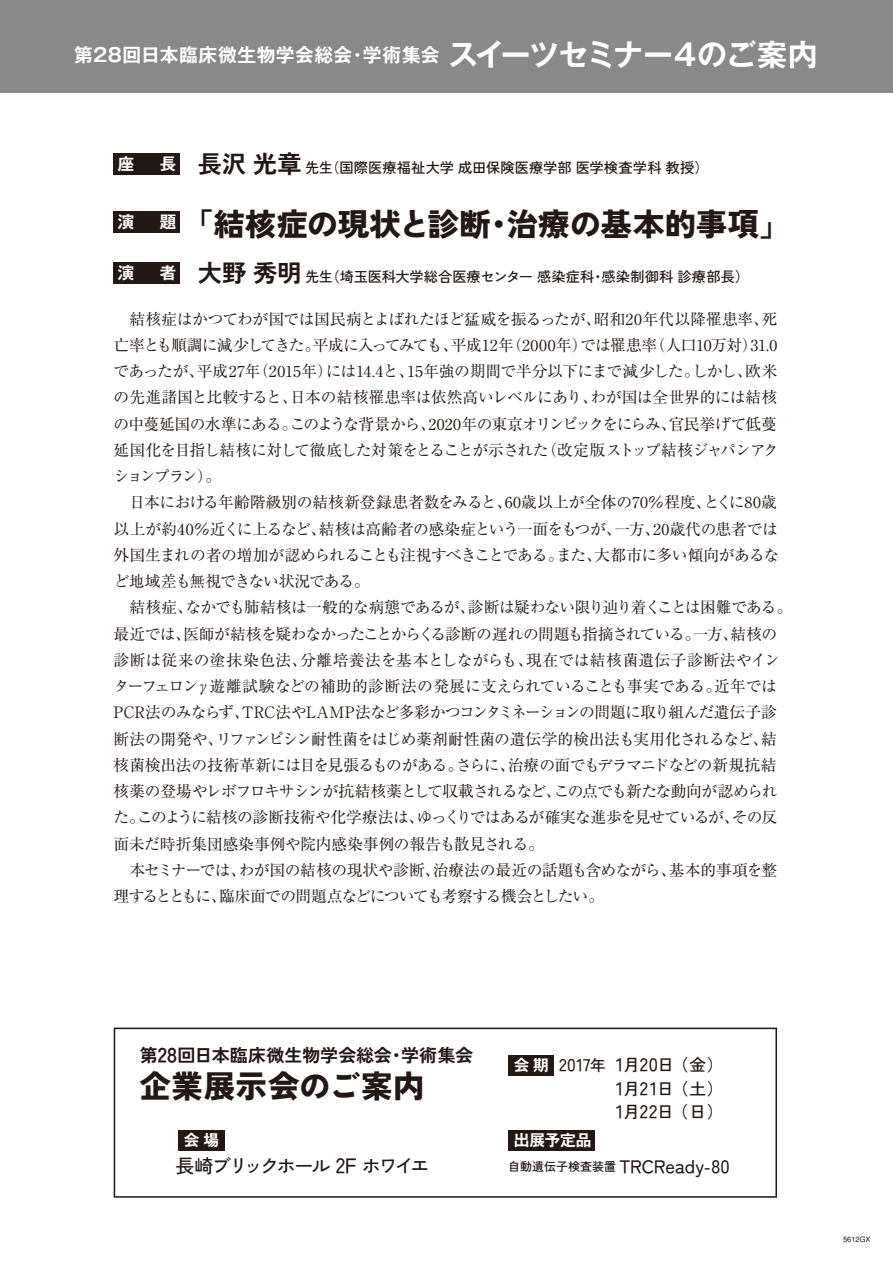
<style>
.page{position:relative;width:893px;height:1263px;background:#fff}
.page>*{position:absolute;margin:0;border:0;box-sizing:border-box;transform-origin:0 0}
.t1{font:800 31.5px "Zen K Gothic";letter-spacing:.005em;color:#221815}
.t2{font:500 19.05px "Zen K Gothic";letter-spacing:-.11em;color:#221815}
.t3{font:700 18.75px "Gothic MB101 Pro De";letter-spacing:.025em;color:#fff}
.t4{font:700 18px "Zen K Gothic";color:#221815}
.t5{font:500 16.5px/23.5px "Zen K Gothic";color:#221815;text-align:justify}
.t6{font:16.5px "Gothic MB101 De B";color:#fff}
.t7{font:15.75px/26.2px "Ryumin";letter-spacing:-.03em;color:#221815}
.t8{font:15.6px "Gothic MB101 De B";color:#fff}
.t9{font:500 15.45px "Zen K Gothic";letter-spacing:.015em;color:#221815}
.t10{font:500 14.25px "Zen K Gothic";color:#221815;scale:.95 1}
.t11{font:500 7.5px "Gothic BBB";color:#221815}
.s1{font-size:30px}
.s2{font-weight:700;font-size:24.15px}
.s3{font-size:12px}
</style>
<div class="page">
<div style="left:0;top:0;width:893px;height:92px;background:#898989"></div>
<div style="left:114px;top:211px;width:66px;height:22px;background:#221815"></div>
<div style="left:114px;top:262px;width:66px;height:22px;background:#221815"></div>
<div style="left:114px;top:154px;width:66px;height:21px;background:#221815"></div>
<svg style="left:114px;top:1027px;width:663px;height:171px"></svg>
<div style="left:508px;top:1056px;width:46px;height:20px;background:#221815"></div>
<div style="left:178px;top:1130px;width:47px;height:20px;background:#221815"></div>
<div style="left:508px;top:1130px;width:87px;height:20px;background:#221815"></div>
<p class="t3" style="left:74px;top:39px;width:745px">第28回日本臨床微生物学会総会・学術集会<span class="s1">スイーツセミナー4のご案内</span></p>
<p class="t10" style="left:118px;top:161px;width:622px"><sup>座　長</sup> <span class="s2">長沢 光章</span>先生（国際医療福祉大学 成田保険医療学部 医学検査学科 教授）</p>
<p class="t6" style="left:118px;top:210px;width:18px">演</p>
<h1 class="t1" style="left:160px;top:208px;width:632px"><sup>題</sup>「結核症の現状と診断・治療の基本的事項」</h1>
<p class="t10" style="left:118px;top:269px;width:666px"><sup>演　者</sup> <span class="s2">大野 秀明</span>先生（埼玉医科大学総合医療センター 感染症科・感染制御科 診療部長）</p>
<p class="t7" style="left:114px;top:305px;width:681px">　結核症はかつてわが国では国民病とよばれたほど猛威を振るったが、昭和20年代以降罹患率、死亡率とも順調に減少してきた。平成に入ってみても、平成12年（2000年）では罹患率（人口10万対）31.0であったが、平成27年（2015年）には14.4と、15年強の期間で半分以下にまで減少した。しかし、欧米の先進諸国と比較すると、日本の結核罹患率は依然高いレベルにあり、わが国は全世界的には結核の中蔓延国の水準にある。このような背景から、2020年の東京オリンピックをにらみ、官民挙げて低蔓延国化を目指し結核に対して徹底した対策をとることが示された（改定版ストップ結核ジャパンアクションプラン）。<br>　日本における年齢階級別の結核新登録患者数をみると、60歳以上が全体の70％程度、とくに80歳以上が約40％近くに上るなど、結核は高齢者の感染症という一面をもつが、一方、20歳代の患者では外国生まれの者の増加が認められることも注視すべきことである。また、大都市に多い傾向があるなど地域差も無視できない状況である。<br>　結核症、なかでも肺結核は一般的な病態であるが、診断は疑わない限り辿り着くことは困難である。最近では、医師が結核を疑わなかったことからくる診断の遅れの問題も指摘されている。一方、結核の診断は従来の塗抹染色法、分離培養法を基本としながらも、現在では結核菌遺伝子診断法やインターフェロンγ遊離試験などの補助的診断法の発展に支えられていることも事実である。近年ではPCR法のみならず、TRC法やLAMP法など多彩かつコンタミネーションの問題に取り組んだ遺伝子診断法の開発や、リファンピシン耐性菌をはじめ薬剤耐性菌の遺伝学的検出法も実用化されるなど、結核菌検出法の技術革新には目を見張るものがある。さらに、治療の面でもデラマニドなどの新規抗結核薬の登場やレボフロキサシンが抗結核薬として収載されるなど、この点でも新たな動向が認められた。このように結核の診断技術や化学療法は、ゆっくりではあるが確実な進歩を見せているが、その反面未だ時折集団感染事例や院内感染事例の報告も散見される。<br>　本セミナーでは、わが国の結核の現状や診断、治療法の最近の話題も含めながら、基本的事項を整理するとともに、臨床面での問題点などについても考察する機会としたい。</p>
<p class="t4" style="left:140px;top:1046px;width:335px">第28回日本臨床微生物学会総会・学術集会</p>
<h1 class="t1" style="left:140px;top:1070px;width:286px">企業展示会のご案内</h1>
<p class="t8" style="left:514px;top:1054px;width:37px">会期</p>
<p class="t9" style="left:559px;top:1057px;width:48px">2017年</p>
<p class="t8" style="left:184px;top:1128px;width:37px">会場</p>
<p class="t8" style="left:514px;top:1128px;width:79px">出展予定品</p>
<p class="t5" style="left:616px;top:1053px;width:109px">1月20日 （金）1月21日 （土）1月22日（日）</p>
<p class="t2" style="left:176px;top:1156px;width:255px">長崎ブリックホール 2F ホワイエ</p>
<p class="t5" style="left:508px;top:1154px;width:223px"><span class="s3">自動遺伝子検査装置</span> TRCReady-80</p>
<p class="t11" style="left:843px;top:1234px;width:29px">5612GX</p>
</div>
